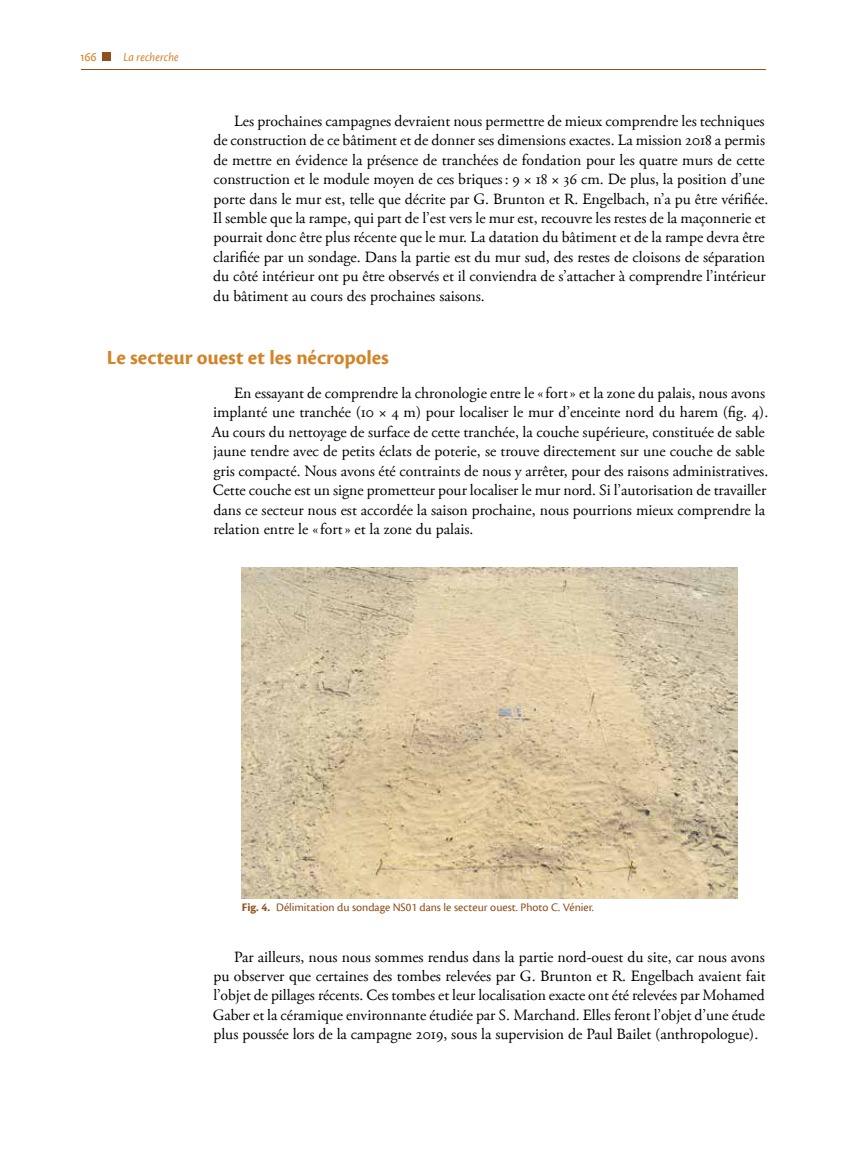
<style>
.page{position:relative;width:851px;height:1170px;background:#fff}
.page>*{position:absolute;margin:0;border:0;box-sizing:border-box;transform-origin:0 0}
.t1{font:700 21px "Cronos Pro Ifao";color:#d38428}
.t2{font:15.75px/19.4px "Adobe Garamond Pro IFAO";color:#000}
.t3{font:14.25px "Cronos Pro Ifao";color:#d38428;scale:.9 1}
.t4{font:italic 12.75px "Cronos Pro Ifao";letter-spacing:.01em;color:#d38428;scale:.9 1}
.t5{font:12px "Cronos Pro Ifao";color:#914f1b}
.s1{font-weight:700}
</style>
<div class="page">
<div style="left:102px;top:52px;width:9px;height:9px;background:#914f1b"></div>
<hr style="left:81px;top:69px;width:684px;height:1px;background:#914f1b">
<img style="left:241px;top:567px;width:496px;height:331px">
<p class="t3" style="left:80px;top:48px;width:20px">166</p>
<p class="t4" style="left:123px;top:49px;width:63px">La recherche</p>
<p class="t2" style="left:213px;top:111px;width:556px;text-indent:21px">Les prochaines campagnes devraient nous permettre de mieux comprendre les techniques de construction de ce bâtiment et de donner ses dimensions exactes. La mission 2018 a permis de mettre en évidence la présence de tranchées de fondation pour les quatre murs de cette construction et le module moyen de ces briques: 9 × 18 × 36 cm. De plus, la position d’une porte dans le mur est, telle que décrite par G. Brunton et R. Engelbach, n’a pu être vérifiée.<br>Il semble que la rampe, qui part de l’est vers le mur est, recouvre les restes de la maçonnerie et pourrait donc être plus récente que le mur. La datation du bâtiment et de la rampe devra être clarifiée par un sondage. Dans la partie est du mur sud, des restes de cloisons de séparation du côté intérieur ont pu être observés et il conviendra de s’attacher à comprendre l’intérieur du bâtiment au cours des prochaines saisons.</p>
<h1 class="t1" style="left:107px;top:344px;width:283px">Le secteur ouest et les nécropoles</h1>
<p class="t2" style="left:212px;top:383px;width:558px;text-indent:22px">En essayant de comprendre la chronologie entre le «fort» et la zone du palais, nous avons implanté une tranchée (10 × 4 m) pour localiser le mur d’enceinte nord du harem (fig. 4).<br>Au cours du nettoyage de surface de cette tranchée, la couche supérieure, constituée de sable jaune tendre avec de petits éclats de poterie, se trouve directement sur une couche de sable gris compacté. Nous avons été contraints de nous y arrêter, pour des raisons administratives.<br>Cette couche est un signe prometteur pour localiser le mur nord. Si l’autorisation de travailler dans ce secteur nous est accordée la saison prochaine, nous pourrions mieux comprendre la relation entre le «fort» et la zone du palais.</p>
<p class="t5" style="left:242px;top:899px;width:353px"><span class="s1">Fig. 4.</span> Délimitation du sondage NS01 dans le secteur ouest. Photo C. Vénier.</p>
<p class="t2" style="left:213px;top:947px;width:554px;text-align:justify;text-indent:21px">Par ailleurs, nous nous sommes rendus dans la partie nord-ouest du site, car nous avons pu observer que certaines des tombes relevées par G. Brunton et R. Engelbach avaient fait l’objet de pillages récents. Ces tombes et leur localisation exacte ont été relevées par Mohamed Gaber et la céramique environnante étudiée par S. Marchand. Elles feront l’objet d’une étude plus poussée lors de la campagne 2019, sous la supervision de Paul Bailet (anthropologue).</p>
</div>
